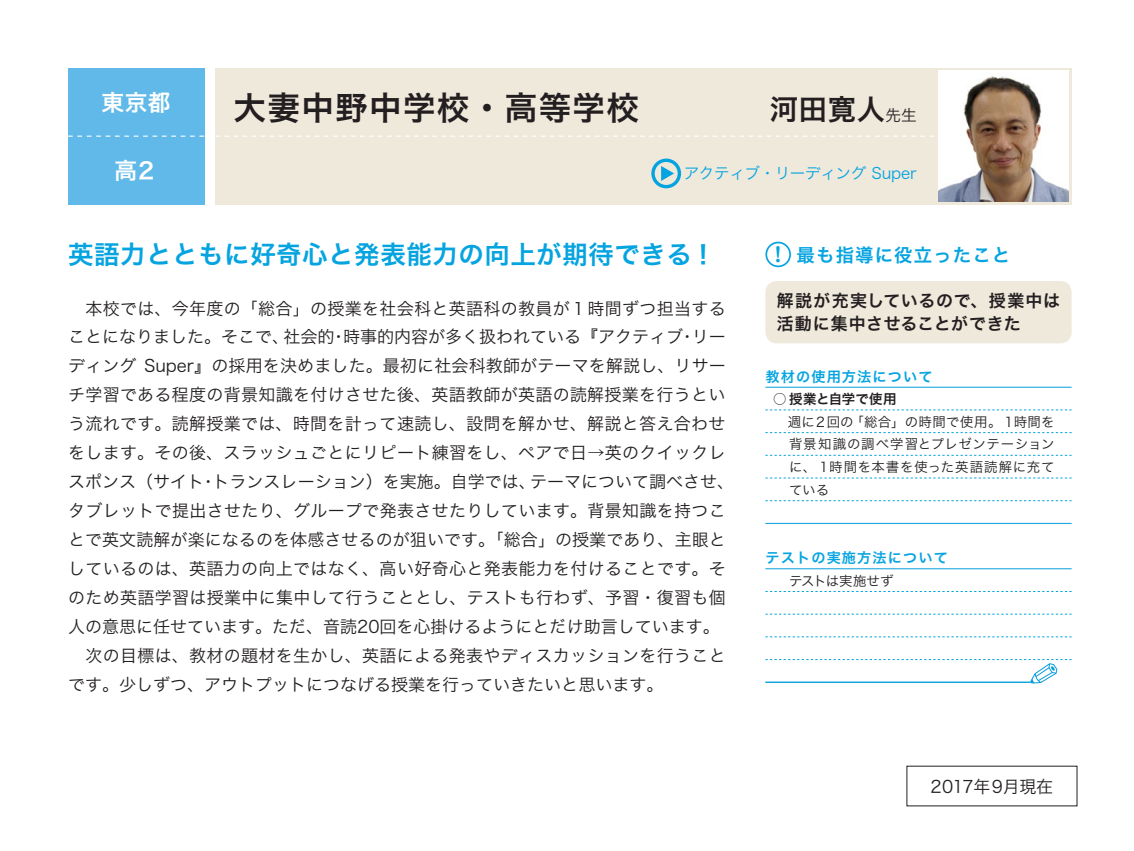
<style>
.page{position:relative;width:1134px;height:851px;background:#fff}
.page>*{position:absolute;margin:0;border:0;box-sizing:border-box;transform-origin:0 0}
.t1{font:32.6px "Hira Kaku Pro W6";letter-spacing:.04em;color:#231f20}
.t2{font:28.4px "Hira Kaku Pro W6";color:#231f20}
.t3{font:25.6px "Hira Kaku Pro W6";letter-spacing:.02em;color:#05a4e0}
.t4{font:22.6px "Hira Kaku Pro W6";color:#fff}
.t5{font:18.4px "Hira Kaku Pro W6";letter-spacing:.06em;color:#05a4e0}
.t6{font:17px/29px "Hira Kaku Pro W3";letter-spacing:.02em;color:#231f20;text-align:right}
.t7{font:17px "Hira Kaku Pro W3";color:#231f20}
.t8{font:17px/22.6px "Hira Kaku Pro W6";letter-spacing:.04em;color:#231f20}
.t9{font:17px "Hira Kaku Pro W3";letter-spacing:-.015em;color:#231f20}
.t10{font:15.6px "Hira Kaku Pro W3";letter-spacing:-.02em;color:#05a4e0}
.t11{font:14.2px "Hira Kaku Pro W6";letter-spacing:.08em;color:#05a4e0}
.t12{font:13.4px/22.6px "Hira Kaku Pro W3";letter-spacing:.03em;color:#231f20}
.t13{font:13.4px "Hira Kaku Pro W6";color:#231f20}
.t14{font:13.4px "Hira Kaku Pro W3";letter-spacing:-.015em;color:#231f20}
.s1{font-family:"Hira Kaku Pro W3";font-size:15.6px}
.s2{font-family:"Jun 501 Pro";font-weight:700;font-size:19.8px}
</style>
<div class="page">
<hr style="left:765px;top:568px;width:306px;height:1px;background:#069edb">
<hr style="left:765px;top:387px;width:306px;height:1px;background:#069edb">
<svg style="left:765px;top:409px;width:306px;height:1px"></svg>
<svg style="left:765px;top:432px;width:306px;height:1px"></svg>
<svg style="left:765px;top:455px;width:306px;height:1px"></svg>
<svg style="left:765px;top:477px;width:306px;height:1px"></svg>
<svg style="left:765px;top:500px;width:306px;height:1px"></svg>
<hr style="left:765px;top:523px;width:306px;height:1px;background:#069edb">
<svg style="left:765px;top:591px;width:306px;height:1px"></svg>
<svg style="left:765px;top:613px;width:306px;height:1px"></svg>
<svg style="left:765px;top:636px;width:306px;height:1px"></svg>
<div style="left:215px;top:69px;width:856px;height:136px;background:#efe9dc"></div>
<svg style="left:215px;top:135px;width:719px;height:2px"></svg>
<div style="left:68px;top:68px;width:136px;height:136px;background:#60b9e8"></div>
<svg style="left:68px;top:135px;width:136px;height:2px"></svg>
<img style="left:938px;top:71px;width:131px;height:130px">
<div style="left:765px;top:281px;width:306px;height:62px;background:#efe9dc;border-radius:11px"></div>
<div style="left:765px;top:242px;width:26px;height:25px;border:2px solid #05a4e0;border-radius:50%"></div>
<svg style="left:765px;top:659px;width:306px;height:24px"></svg>
<div style="left:651px;top:158px;width:30px;height:30px;border:3px solid #05a4e0;border-radius:50%"></div>
<svg style="left:661px;top:166px;width:13px;height:15px"></svg>
<hr style="left:765px;top:681px;width:265px;height:1px;background:#069edb">
<h3 class="t4" style="left:102px;top:82px;width:70px">東京都</h3>
<h3 class="t4" style="left:115px;top:150px;width:45px">高２</h3>
<h1 class="t1" style="left:234px;top:78px;width:407px">大妻中野中学校・高等学校</h1>
<h2 class="t2" style="left:770px;top:84px;width:148px">河田寛人<span class="s1">先生</span></h2>
<p class="t10" style="left:684px;top:159px;width:235px">アクティブ・リーディング Super</p>
<h3 class="t3" style="left:68px;top:231px;width:649px">英語力とともに好奇心と発表能力の向上が期待できる!</h3>
<p class="t6" style="left:68px;top:292px;width:659px">　本校では、今年度の「総合」の授業を社会科と英語科の教員が１時間ずつ担当するリー</p>
<p class="t7" style="left:343px;top:322px;width:342px">時事的内容が多く扱われている『アクティブ</p>
<p class="t6" style="left:283px;top:321px;width:53px">社会的</p>
<p class="t7" style="left:68px;top:322px;width:223px">ことになりました。そこで、</p>
<p class="t6" style="left:68px;top:350px;width:659px">ディング Super』の採用を決めました。最初に社会科教師がテーマを解説し、リサー</p>
<p class="t6" style="left:68px;top:379px;width:659px">チ学習である程度の背景知識を付けさせた後、英語教師が英語の読解授業を行うとい</p>
<p class="t6" style="left:68px;top:408px;width:659px">う流れです。読解授業では、時間を計って速読し、設問を解かせ、解説と答え合わせ</p>
<p class="t6" style="left:68px;top:437px;width:659px">をします。その後、スラッシュごとにリピート練習をし、ペアで日→英のクイックレ</p>
<p class="t7" style="left:530px;top:466px;width:206px">テーマについて調べさせ、</p>
<p class="t6" style="left:330px;top:321px;width:19px">・</p>
<p class="t6" style="left:679px;top:321px;width:19px">・</p>
<p class="t6" style="left:68px;top:466px;width:659px;text-align:left">スポンス（サイト<br>タブレットで提出させたり、グループで発表させたりしています。背景知識を持つことで英文読解が楽になるのを体感させるのが狙いです。「総合」の授業であり、主眼としているのは、英語力の向上ではなく、高い好奇心と発表能力を付けることです。そのため英語学習は授業中に集中して行うこととし、テストも行わず、予習・復習も個人の意思に任せています。ただ、音読20回を心掛けるようにとだけ助言しています。　次の目標は、教材の題材を生かし、英語による発表やディスカッションを行うことです。少しずつ、アウトプットにつなげる授業を行っていきたいと思います。</p>
<p class="t7" style="left:213px;top:466px;width:325px">トランスレーション）を実施。自学では、</p>
<p class="t6" style="left:200px;top:466px;width:19px">・</p>
<p class="t5" style="left:768px;top:238px;width:244px"><span class="s2">！</span>最も指導に役立ったこと</p>
<p class="t8" style="left:777px;top:289px;width:285px">解説が充実しているので、授業中は活動に集中させることができた</p>
<p class="t11" style="left:765px;top:363px;width:169px">教材の使用方法について</p>
<p class="t13" style="left:773px;top:387px;width:125px">○ 授業と自学で使用</p>
<p class="t12" style="left:850px;top:409px;width:206px">「総合」の時間で使用。１時間を</p>
<p class="t12" style="left:788px;top:409px;width:268px">週に２回の<br>背景知識の調べ学習とプレゼンテーションに、１時間を本書を使った英語読解に充てている</p>
<p class="t11" style="left:765px;top:544px;width:184px">テストの実施方法について</p>
<p class="t14" style="left:789px;top:568px;width:106px">テストは実施せず</p>
<p class="t9" style="left:931px;top:770px;width:124px">2017年9月現在</p>
</div>
